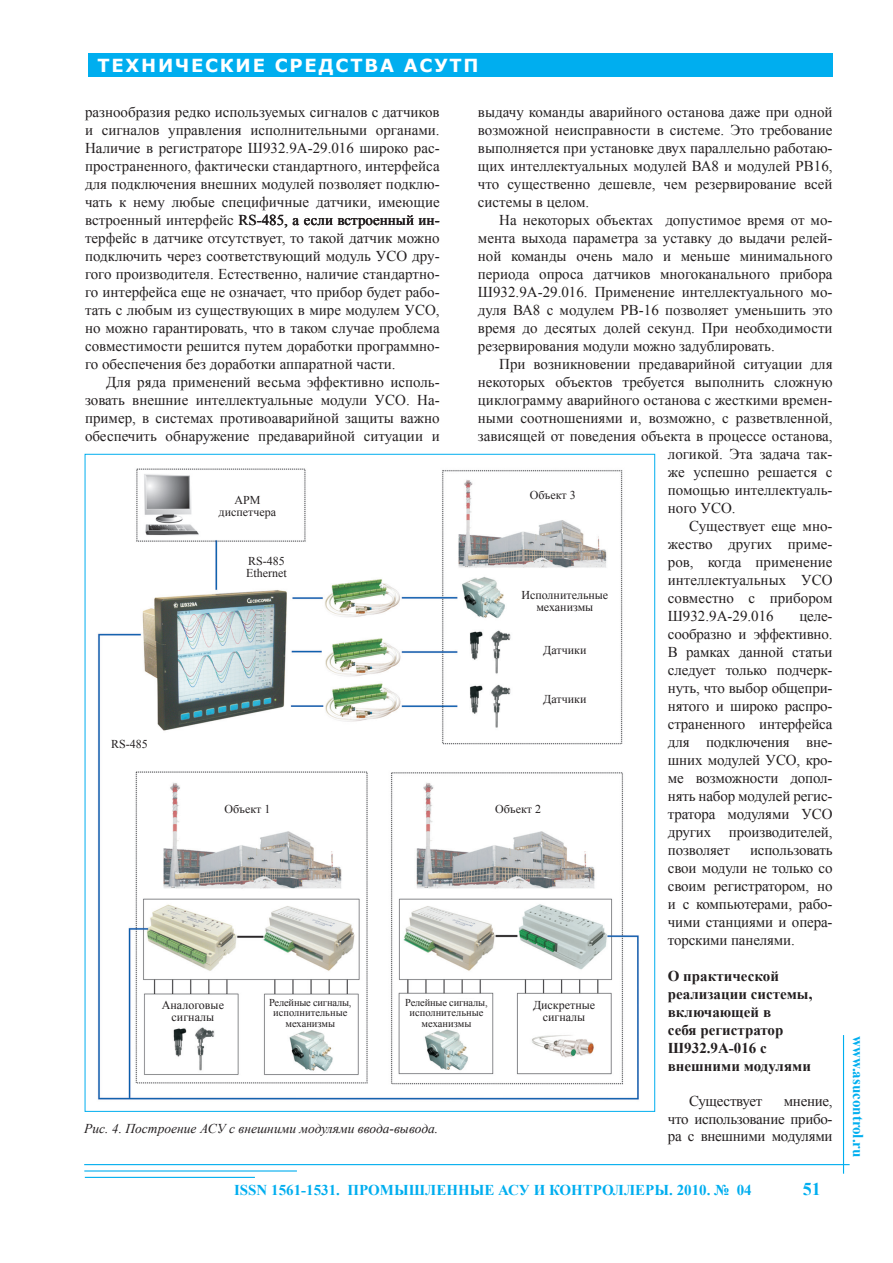
<style>
.page{position:relative;width:893px;height:1263px;background:#fff}
.page>*{position:absolute;margin:0;border:0;box-sizing:border-box;transform-origin:0 0}
.t1{font:700 18px "Verdana";letter-spacing:.1em;color:#fff}
.t2{font:700 18px "Times New Roman";color:#00aeef}
.t3{font:15px/18px "Times New Roman";color:#231f20;text-align:justify}
.zag2{font:700 15px/18px "Times New Roman";color:#231f20}
.t4{font:700 15px "Times New Roman";color:#00aeef}
.t5{font:15px "Times New Roman";letter-spacing:-.02em;color:#231f20}
.pod_ris{font:italic 13.5px "Times New Roman";color:#231f20}
.na_ris{font:12px/12px "Times New Roman";color:#231f20;text-align:center}
.na_ris-2{font:10.5px/10.5px "Times New Roman";letter-spacing:-.005em;color:#231f20;text-align:center}
</style>
<div class="page">
<hr style="left:84px;top:1164px;width:766px;height:1px;background:#00aeef">
<hr style="left:84px;top:1170px;width:213px;height:1px;background:#00aeef">
<hr style="left:85px;top:1177px;width:170px;height:1px;background:#00aeef">
<hr style="left:843px;top:1035px;width:1px;height:139px;background:#00aeef">
<div style="left:88px;top:53px;width:745px;height:24px;background:#00aeef"></div>
<img style="left:98px;top:468px;width:541px;height:632px">
<p class="t1" style="left:97px;top:54px;width:383px">ТЕХНИЧЕСКИЕ СРЕДСТВА АСУТП</p>
<p class="t3" style="left:85px;top:102px;width:356px">разнообразия редко используемых сигналов с датчиков и сигналов управления исполнительными органами.<br>Наличие в регистраторе Ш932.9А-29.016 широко рас&shy;пространенного, фактически стандартного, интерфейса для подключения внешних модулей позволяет подклю&shy;чать к нему любые специфичные датчики, имеющие встроенный интерфейс RS -485, а если встроенный ин&shy;терфейс в датчике отсутствует, то такой датчик можно подключить через соответствующий модуль УСО дру&shy;гого производителя. Естественно, наличие стандартно&shy;го интерфейса еще не означает, что прибор будет рабо&shy;тать с любым из существующих в мире модулем УСО, но можно гарантировать, что в таком случае проблема совместимости решится путем доработки программно&shy;го обеспечения без доработки аппаратной части.</p>
<p class="t3" style="left:85px;top:372px;width:356px;text-indent:21px">Для ряда применений весьма эффективно исполь&shy;зовать внешние интеллектуальные модули УСО. На&shy;пример, в системах противоаварийной защиты важно обеспечить обнаружение предаварийной ситуации и</p>
<p class="t3" style="left:478px;top:102px;width:356px">выдачу команды аварийного останова даже при одной возможной неисправности в системе. Это требование выполняется при установке двух параллельно работаю&shy;щих интеллектуальных модулей ВА8 и модулей РВ16, что существенно дешевле, чем резервирование всей системы в целом.</p>
<p class="t3" style="left:478px;top:210px;width:356px;text-indent:21px">На некоторых объектах допустимое время от мо&shy;мента выхода параметра за уставку до выдачи релей&shy;ной команды очень мало и меньше минимального периода опроса датчиков многоканального прибора Ш932.9А-29.016. Применение интеллектуального мо&shy;дуля ВА8 с модулем РВ-16 позволяет уменьшить это время до десятых долей секунд. При необходимости резервирования модули можно задублировать.</p>
<p class="t3" style="left:499px;top:354px;width:335px">При возникновении предаварийной ситуации для</p>
<p class="t3" style="left:478px;top:372px;width:356px">некоторых объектов требуется выполнить сложную</p>
<p class="t3" style="left:478px;top:390px;width:356px">циклограмму аварийного останова с жесткими времен-</p>
<p class="t3" style="left:478px;top:408px;width:356px">ными соотношениями и, возможно, с разветвленной,</p>
<p class="t3" style="left:478px;top:426px;width:356px">зависящей от поведения объекта в процессе останова,</p>
<p class="t3" style="left:668px;top:444px;width:166px">логикой. Эта задача так-</p>
<p class="t3" style="left:668px;top:462px;width:166px">же успешно решается с</p>
<p class="t3" style="left:668px;top:480px;width:166px">помощью интеллектуаль-</p>
<p class="t3" style="left:668px;top:498px;width:69px">ного УСО.</p>
<p class="t3" style="left:668px;top:516px;width:166px;text-indent:21px">Существует еще мно&shy;жество других приме&shy;ров, когда применение интеллектуальных УСО совместно с прибором Ш932.9А-29.016</p>
<p class="na_ris" style="left:530px;top:488px;width:47px">Объект 3</p>
<p class="na_ris" style="left:219px;top:493px;width:59px">АРМ диспетчера</p>
<p class="na_ris" style="left:248px;top:555px;width:38px">RS-485</p>
<p class="na_ris" style="left:246px;top:567px;width:42px">Ethernet</p>
<p class="na_ris" style="left:521px;top:588px;width:88px">Исполнительные механизмы</p>
<p class="t3" style="left:668px;top:606px;width:166px;text-indent:132px">целе&shy;сообразно и эффективно.<br>В рамках данной статьи следует только подчерк&shy;нуть, что выбор общепри&shy;нятого и широко распро&shy;страненного интерфейса для подключения вне&shy;шних модулей УСО, кро&shy;ме возможности допол&shy;нять набор модулей регис&shy;тратора модулями УСО других производителей, позволяет</p>
<p class="na_ris" style="left:543px;top:644px;width:45px">Датчики</p>
<p class="na_ris" style="left:543px;top:693px;width:45px">Датчики</p>
<p class="na_ris" style="left:111px;top:738px;width:38px">RS-485</p>
<p class="na_ris" style="left:224px;top:802px;width:47px">Объект 1</p>
<p class="na_ris" style="left:495px;top:802px;width:47px">Объект 2</p>
<p class="t3" style="left:668px;top:840px;width:166px;text-indent:82px">использовать свои модули не только со своим регистратором, но и с компьютерами, рабо&shy;чими станциями и опера&shy;торскими панелями.</p>
<p class="zag2" style="left:668px;top:966px;width:146px">О практической реализации системы, включающей в<br>себя регистратор<br>Ш932.9А-016 с внешними модулями</p>
<p class="t5" style="left:689px;top:1091px;width:75px">Существует</p>
<p class="na_ris-2" style="left:269px;top:997px;width:84px">Релейные сигналы, исполнительные механизмы</p>
<p class="na_ris-2" style="left:405px;top:997px;width:84px">Релейные сигналы, исполнительные механизмы</p>
<p class="na_ris" style="left:162px;top:999px;width:64px">Аналоговые сигналы</p>
<p class="na_ris" style="left:533px;top:999px;width:64px">Дискретные сигналы</p>
<p class="t3" style="left:668px;top:1092px;width:166px;line-height:17.5px;text-indent:116px">мнение, что использование прибо&shy;ра с внешними модулями</p>
<p class="pod_ris" style="left:84px;top:1119px;width:356px">Рис. 4. Построение АСУ с внешними модулями ввода-вывода.</p>
<p class="t4" style="left:234px;top:1180px;width:519px">ISSN 1561-1531. ПРОМЫШЛЕННЫЕ АСУ И КОНТРОЛЛЕРЫ. 2010. № 04</p>
<p class="t2" style="left:803px;top:1177px;width:19px">51</p>
<p class="t4" style="left:868px;top:1036px;width:123px;rotate:90deg">www.asucontrol.ru</p>
</div>
